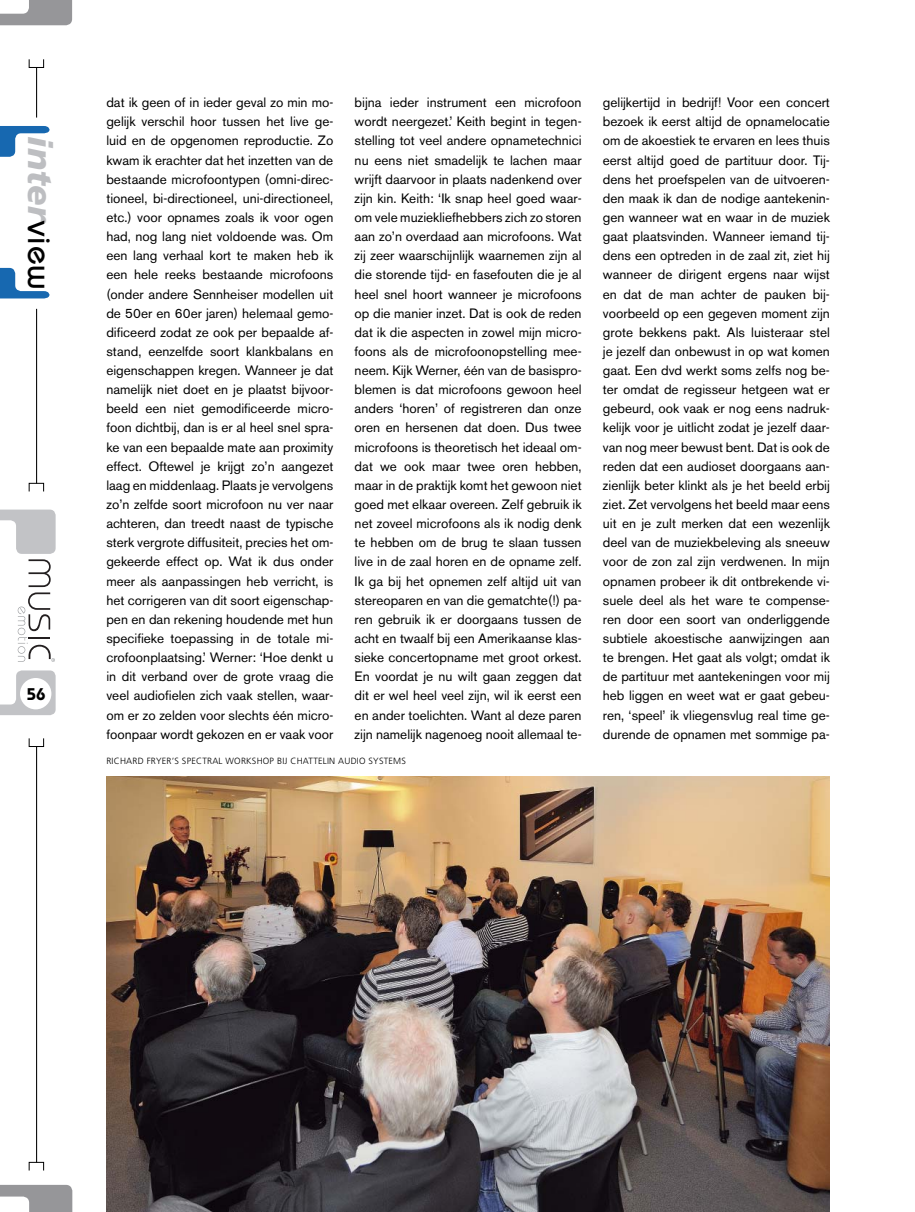
<style>
.page{position:relative;width:915px;height:1212px;background:#fff}
.page>*{position:absolute;margin:0;border:0;box-sizing:border-box;transform-origin:0 0}
.t1{font:italic 900 33.9px "Frutiger";color:#bdbec1}
.t2{font:600 16.95px "Bauhaus";color:#000}
.t3{font:13.5px/19.2px "Akzidenz Grotesk BE";color:#000;text-align:justify}
.t4{font:300 9px "Frutiger";letter-spacing:.025em;color:#000}
.s1{font-family:"Bauhaus";font-weight:500;font-style:normal;color:#000}
</style>
<div class="page">
<svg style="left:0;top:0;width:72px;height:25px"></svg>
<svg style="left:0;top:670px;width:56px;height:45px"></svg>
<svg style="left:0;top:1185px;width:72px;height:27px"></svg>
<hr style="left:36px;top:67px;width:1px;height:51px;background:#000">
<div style="left:29px;top:59px;width:15px;height:9px;border:1px solid #000"></div>
<hr style="left:36px;top:746px;width:1px;height:416px;background:#000">
<div style="left:29px;top:738px;width:15px;height:9px;border:1px solid #000"></div>
<div style="left:29px;top:1162px;width:15px;height:9px;border:1px solid #000"></div>
<div style="left:20px;top:678px;width:31px;height:31px;background:#fff;border-radius:50%"></div>
<div style="left:29px;top:483px;width:15px;height:9px;border:1px solid #000"></div>
<hr style="left:36px;top:309px;width:1px;height:174px;background:#000">
<svg style="left:0;top:268px;width:49px;height:30px"></svg>
<svg style="left:0;top:126px;width:49px;height:31px"></svg>
<svg style="left:0;top:510px;width:56px;height:152px"></svg>
<img style="left:106px;top:777px;width:723px;height:435px">
<h1 class="t1" style="left:54px;top:136px;width:155px;rotate:90deg">inter<span class="s1">view</span></h1>
<p class="t2" style="left:27px;top:688px;width:20px">56</p>
<p class="t3" style="left:106px;top:94px;width:228px">dat ik geen of in ieder geval zo min mo&shy;gelijk verschil hoor tussen het live ge&shy;luid en de opgenomen reproductie. Zo kwam ik erachter dat het inzetten van de bestaande microfoontypen (omni-direc&shy;tioneel, bi-directioneel, uni-directioneel, etc.) voor opnames zoals ik voor ogen had, nog lang niet voldoende was. Om een lang verhaal kort te maken heb ik een hele reeks bestaande microfoons (onder andere Sennheiser modellen uit de 50er en 60er jaren) helemaal gemo&shy;dificeerd zodat ze ook per bepaalde af&shy;stand, eenzelfde soort klankbalans en eigenschappen kregen. Wanneer je dat namelijk niet doet en je plaatst bijvoor&shy;beeld een niet gemodificeerde micro&shy;foon dichtbij, dan is er al heel snel spra&shy;ke van een bepaalde mate aan proximity effect. Oftewel je krijgt zo’n aangezet laag en middenlaag. Plaats je vervolgens zo’n zelfde soort microfoon nu ver naar achteren, dan treedt naast de typische sterk vergrote diffusiteit, precies het om&shy;gekeerde effect op. Wat ik dus onder meer als aanpassingen heb verricht, is het corrigeren van dit soort eigenschap&shy;pen en dan rekening houdende met hun specifieke toepassing in de totale mi&shy;crofoonplaatsing.’ Werner: ‘Hoe denkt u in dit verband over de grote vraag die veel audiofielen zich vaak stellen, waar&shy;om er zo zelden voor slechts één micro&shy;foonpaar wordt gekozen en er vaak voor</p>
<p class="t3" style="left:354px;top:94px;width:228px">bijna ieder instrument een microfoon wordt neergezet.’ Keith begint in tegen&shy;stelling tot veel andere opnametechnici nu eens niet smadelijk te lachen maar wrijft daarvoor in plaats nadenkend over zijn kin. Keith: ‘Ik snap heel goed waar&shy;om vele muziekliefhebbers zich zo storen aan zo’n overdaad aan microfoons. Wat zij zeer waarschijnlijk waarnemen zijn al die storende tijd- en fasefouten die je al heel snel hoort wanneer je microfoons op die manier inzet. Dat is ook de reden dat ik die aspecten in zowel mijn micro&shy;foons als de microfoonopstelling mee&shy;neem. Kijk Werner, één van de basispro&shy;blemen is dat microfoons gewoon heel anders ‘horen’ of registreren dan onze oren en hersenen dat doen. Dus twee microfoons is theoretisch het ideaal om&shy;dat we ook maar twee oren hebben, maar in de praktijk komt het gewoon niet goed met elkaar overeen. Zelf gebruik ik net zoveel microfoons als ik nodig denk te hebben om de brug te slaan tussen live in de zaal horen en de opname zelf.<br>Ik ga bij het opnemen zelf altijd uit van stereoparen en van die gematchte(!) pa&shy;ren gebruik ik er doorgaans tussen de acht en twaalf bij een Amerikaanse klas&shy;sieke concertopname met groot orkest.<br>En voordat je nu wilt gaan zeggen dat dit er wel heel veel zijn, wil ik eerst een en ander toelichten. Want al deze paren zijn namelijk nagenoeg nooit allemaal te-</p>
<p class="t3" style="left:602px;top:94px;width:228px">gelijkertijd in bedrijf! Voor een concert bezoek ik eerst altijd de opnamelocatie om de akoestiek te ervaren en lees thuis eerst altijd goed de partituur door. Tij&shy;dens het proefspelen van de uitvoeren&shy;den maak ik dan de nodige aantekenin&shy;gen wanneer wat en waar in de muziek gaat plaatsvinden. Wanneer iemand tij&shy;dens een optreden in de zaal zit, ziet hij wanneer de dirigent ergens naar wijst en dat de man achter de pauken bij&shy;voorbeeld op een gegeven moment zijn grote bekkens pakt. Als luisteraar stel je jezelf dan onbewust in op wat komen gaat. Een dvd werkt soms zelfs nog be&shy;ter omdat de regisseur hetgeen wat er gebeurd, ook vaak er nog eens nadruk&shy;kelijk voor je uitlicht zodat je jezelf daar&shy;van nog meer bewust bent. Dat is ook de reden dat een audioset doorgaans aan&shy;zienlijk beter klinkt als je het beeld erbij ziet. Zet vervolgens het beeld maar eens uit en je zult merken dat een wezenlijk deel van de muziekbeleving als sneeuw voor de zon zal zijn verdwenen. In mijn opnamen probeer ik dit ontbrekende vi&shy;suele deel als het ware te compense&shy;ren door een soort van onderliggende subtiele akoestische aanwijzingen aan te brengen. Het gaat als volgt; omdat ik de partituur met aantekeningen voor mij heb liggen en weet wat er gaat gebeu&shy;ren, ‘speel’ ik vliegensvlug real time ge&shy;durende de opnamen met sommige pa-</p>
<p class="t4" style="left:106px;top:757px;width:301px">RICHARD FRYER’S SPECTRAL WORKSHOP BIJ CHATTELIN AUDIO SYSTEMS</p>
</div>
